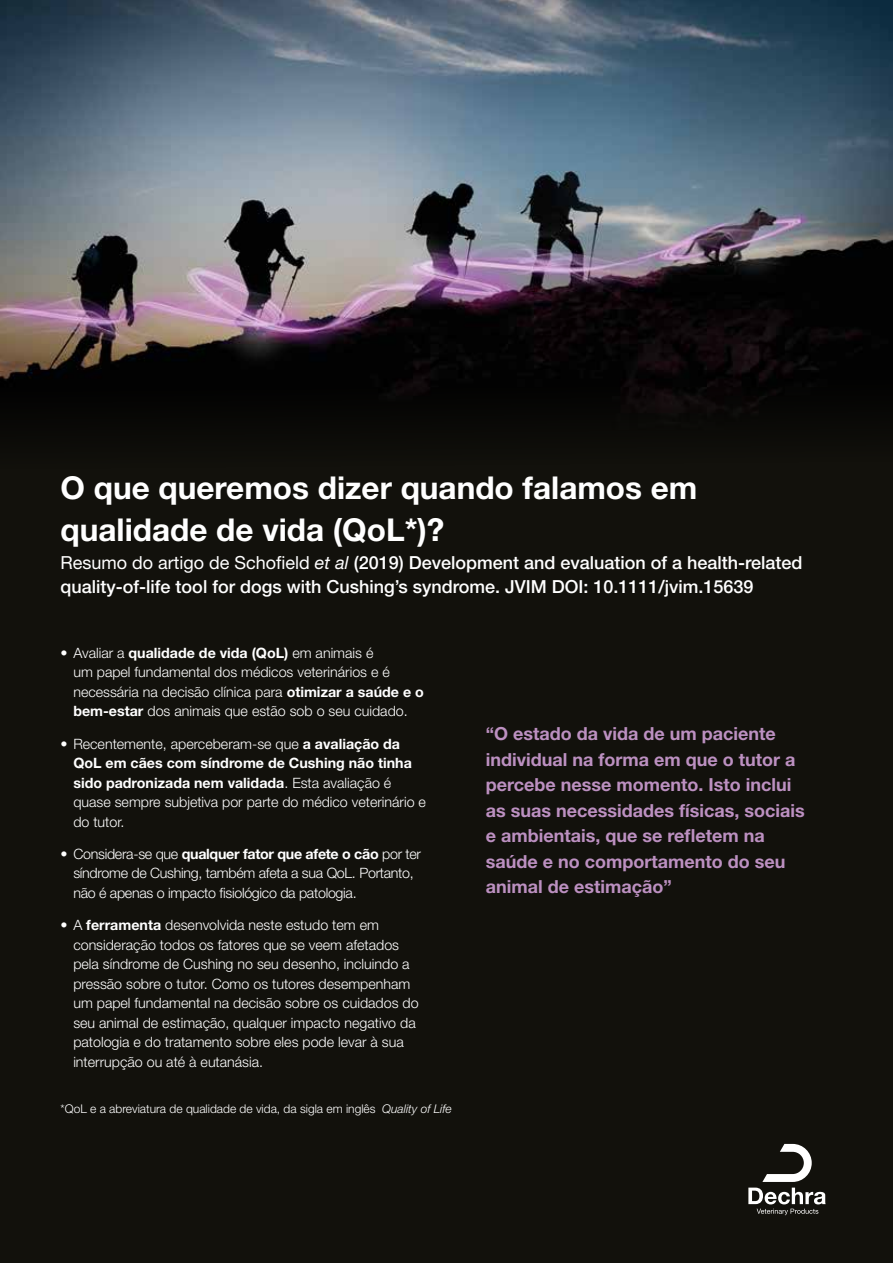
<style>
.page{position:relative;width:893px;height:1263px;background:#fff}
.page>*{position:absolute;margin:0;border:0;box-sizing:border-box;transform-origin:0 0}
.t1{font:700 31.5px/42px "Helvetica Neue LT Std";color:#fff}
.t2{font:700 18px/25.5px "Helvetica Neue LT Std";color:#bc90c1}
.t3{font:500 18px/24px "Helvetica Neue LT Std";color:#fff}
.t4{font:300 14.25px/19.5px "Helvetica Neue LT Std";color:#fff}
.t5{font:300 14.25px/19.5px "Helvetica Neue LT Std";letter-spacing:-.02em;color:#fff}
.t6{font:300 12px "Helvetica Neue LT Std";color:#fff}
.s1{font-weight:400}
.s2{font-weight:400;font-style:italic}
.s3{font-weight:700}
.s4{font-style:italic}
</style>
<div class="page">
<div style="left:0;top:472px;width:893px;height:791px;background:#12110c"></div>
<svg style="left:748px;top:1144px;width:78px;height:71px"></svg>
<img style="left:0;top:0;width:893px;height:383px">
<div style="left:0;top:383px;width:893px;height:93px;background:#0b0a08"></div>
<h1 class="t1" style="left:61px;top:466px;width:638px">O que queremos dizer quando falamos em qualidade de vida (QoL*)?</h1>
<p class="t3" style="left:61px;top:550px;width:743px"><span class="s1">Resumo do artigo de Schofield</span> <span class="s2">et al</span> (2019) Development and evaluation of a health-related quality-of-life tool for dogs with Cushing’s syndrome. JVIM DOI: 10.1111/jvim.15639</p>
<p class="t4" style="left:73px;top:643px;width:352px;text-indent:-13px">• Avaliar a <span class="s3">qualidade de vida (QoL)</span> em animais é<br>um papel fundamental dos médicos veterinários e é necessária na decisão clínica para <span class="s3">otimizar a saúde e o bem-estar</span> dos animais que estão sob o seu cuidado.</p>
<p class="t4" style="left:73px;top:734px;width:354px;text-indent:-13px">• Recentemente, aperceberam-se que <span class="s3">a avaliação da QoL em cães com síndrome de Cushing não tinha sido padronizada nem validada</span>. Esta avaliação é quase sempre subjetiva por parte do médico veterinário e do tutor.</p>
<p class="t5" style="left:73px;top:844px;width:349px;text-indent:-13px">• Considera-se que <span class="s3">qualquer fator que afete o cão</span> por ter síndrome de Cushing, também afeta a sua QoL. Portanto, não é apenas o impacto fisiológico da patologia.</p>
<p class="t4" style="left:73px;top:915px;width:347px;text-indent:-13px">• A <span class="s3">ferramenta</span> desenvolvida neste estudo tem em consideração todos os fatores que se veem afetados pela síndrome de Cushing no seu desenho, incluindo a pressão sobre o tutor. Como os tutores desempenham um papel fundamental na decisão sobre os cuidados do seu animal de estimação, qualquer impacto negativo da patologia e do tratamento sobre eles pode levar à sua interrupção ou até à eutanásia.</p>
<p class="t6" style="left:61px;top:1101px;width:393px">*QoL e a abreviatura de qualidade de vida, da sigla em inglês <span class="s4">Quality of Life</span></p>
<p class="t2" style="left:486px;top:720px;width:320px">“O estado da vida de um paciente individual na forma em que o tutor a percebe nesse momento. Isto inclui as suas necessidades físicas, sociais e ambientais, que se refletem na saúde e no comportamento do seu animal de estimação”</p>
</div>
